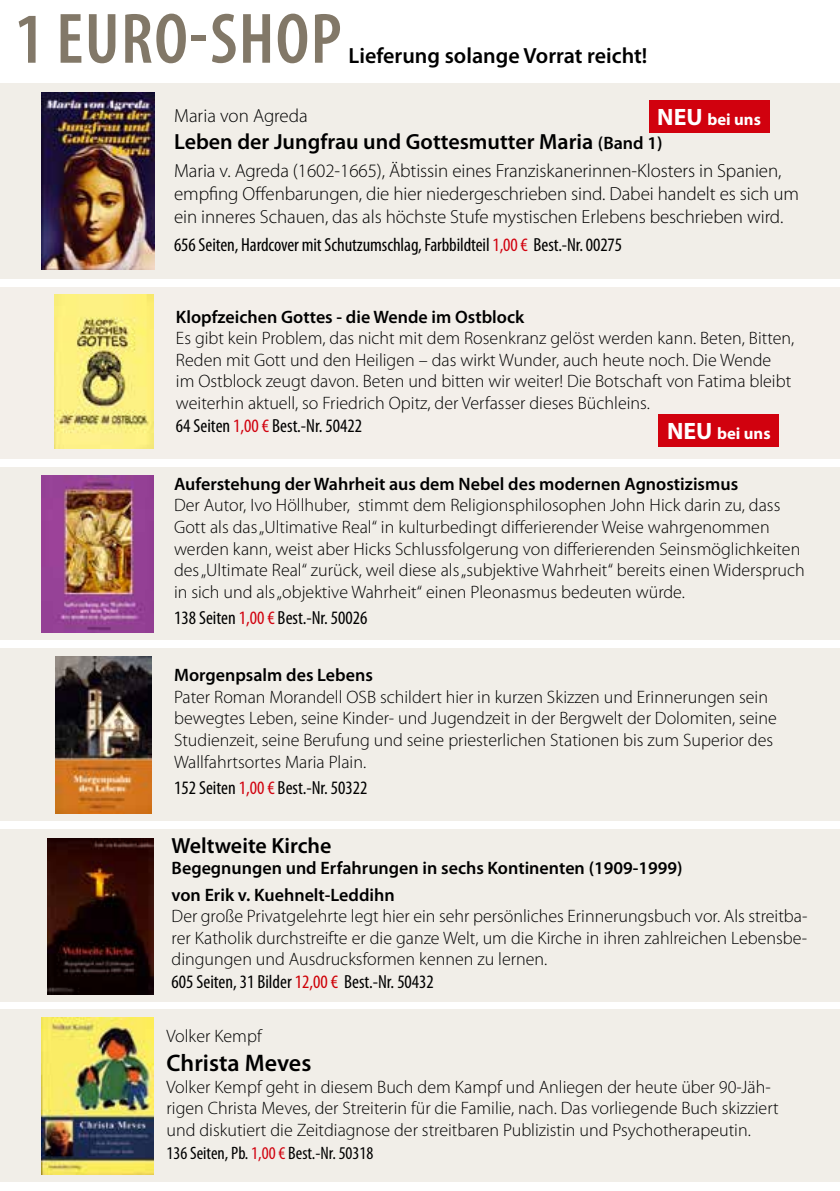
<style>
.page{position:relative;width:840px;height:1191px;background:#fff}
.page>*{position:absolute;margin:0;border:0;box-sizing:border-box;transform-origin:0 0}
.t1{font:600 condensed 72px "Myriad Pro";letter-spacing:.02em;color:#827868}
.t2{font:600 24px "Myriad Pro";color:#000}
.t3{font:600 22px "Myriad Pro";color:#000}
.t4{font:300 19px/22.8px "Myriad Pro";letter-spacing:-.005em;color:#000}
.t5{font:condensed 19px "Myriad Pro";color:#000}
.t6{font:300 18px/21.6px "Myriad Pro";color:#000}
.t7{font:600 18px/26.4px "Myriad Pro";color:#000}
.t8{font:700 16.6px "Myriad Pro";color:#fff}
.s1{font-size:23.8px}
.s2{font-size:18px}
.s3{color:#d1010e}
.s4{color:#ce0006}
.s5{font-weight:400;font-stretch:condensed}
.s6{font-weight:400;font-stretch:condensed;color:#d1010e}
</style>
<div class="page">
<div style="left:0;top:84px;width:839px;height:195px;background:#f1eee8"></div>
<div style="left:0;top:1010px;width:839px;height:172px;background:#f1eee8"></div>
<div style="left:0;top:829px;width:839px;height:172px;background:#f1eee8"></div>
<div style="left:0;top:649px;width:839px;height:172px;background:#f1eee8"></div>
<div style="left:0;top:467px;width:839px;height:172px;background:#f1eee8"></div>
<div style="left:0;top:287px;width:839px;height:171px;background:#f3efea"></div>
<img style="left:56px;top:656px;width:95px;height:157px">
<img style="left:42px;top:1017px;width:111px;height:157px">
<img style="left:42px;top:475px;width:111px;height:157px">
<img style="left:55px;top:295px;width:99px;height:153px">
<img style="left:47px;top:838px;width:107px;height:156px">
<div style="left:658px;top:414px;width:120px;height:32px;background:#d1010e"></div>
<img style="left:41px;top:93px;width:113px;height:176px">
<div style="left:648px;top:100px;width:120px;height:32px;background:#d1010e"></div>
<h1 class="t1" style="left:15px;top:-1px;width:328px">1 EURO-SHOP</h1>
<p class="t3" style="left:348px;top:43px;width:300px">Lieferung solange Vorrat reicht!</p>
<p class="t8" style="left:657px;top:110px;width:105px"><span class="s1">NEU</span> bei uns</p>
<p class="t4" style="left:174px;top:105px;width:135px">Maria von Agreda</p>
<p class="t3" style="left:174px;top:129px;width:489px">Leben der Jungfrau und Gottesmutter Maria <span class="s2">(Band 1)</span></p>
<p class="t4" style="left:174px;top:160px;width:626px">Maria v. Agreda (1602-1665), Äbtissin eines Franziskanerinnen-Klosters in Spanien, empfing Offenbarungen, die hier niedergeschrieben sind. Dabei handelt es sich um ein inneres Schauen, das als höchste Stufe mystischen Erlebens beschrieben wird.</p>
<p class="t5" style="left:174px;top:235px;width:449px">656 Seiten, Hardcover mit Schutzumschlag, Farbbildteil <span class="s3">1,00 €</span> Best.-Nr. 00275</p>
<p class="t7" style="left:176px;top:304px;width:349px">Klopfzeichen Gottes - die Wende im Ostblock</p>
<p class="t6" style="left:176px;top:328px;width:619px">Es gibt kein Problem, das nicht mit dem Rosenkranz gelöst werden kann. Beten, Bitten, Reden mit Gott und den Heiligen – das wirkt Wunder, auch heute noch. Die Wende im Ostblock zeugt davon. Beten und bitten wir weiter! Die Botschaft von Fatima bleibt weiterhin aktuell, so Friedrich Opitz, der Verfasser dieses Büchleins.</p>
<p class="t5" style="left:176px;top:415px;width:187px">64 Seiten <span class="s3">1,00 €</span> Best.-Nr. 50422</p>
<p class="t8" style="left:666px;top:424px;width:105px"><span class="s1">NEU</span> bei uns</p>
<p class="t7" style="left:174px;top:471px;width:565px">Auferstehung der Wahrheit aus dem Nebel des modernen Agnostizismus</p>
<p class="t6" style="left:174px;top:495px;width:632px">Der Autor, Ivo Höllhuber, stimmt dem Religionsphilosophen John Hick darin zu, dass Gott als das „Ultimative Real“ in kulturbedingt differierender Weise wahrgenommen werden kann, weist aber Hicks Schlussfolgerung von differierenden Seinsmöglichkeiten des „Ultimate Real“ zurück, weil diese als „subjektive Wahrheit“ bereits einen Widerspruch in sich und als „objektive Wahrheit“ einen Pleonasmus bedeuten würde.</p>
<p class="t5" style="left:174px;top:607px;width:195px">138 Seiten <span class="s3">1,00 €</span> Best.-Nr. 50026</p>
<p class="t7" style="left:174px;top:662px;width:200px">Morgenpsalm des Lebens</p>
<p class="t6" style="left:174px;top:686px;width:604px">Pater Roman Morandell OSB schildert hier in kurzen Skizzen und Erinnerungen sein bewegtes Leben, seine Kinder- und Jugendzeit in der Bergwelt der Dolomiten, seine Studienzeit, seine Berufung und seine priesterlichen Stationen bis zum Superior des Wallfahrtsortes Maria Plain.</p>
<p class="t5" style="left:174px;top:777px;width:195px">152 Seiten <span class="s3">1,00 €</span> Best.-Nr. 50322</p>
<p class="t3" style="left:171px;top:833px;width:161px">Weltweite Kirche</p>
<p class="t7" style="left:171px;top:855px;width:512px">Begegnungen und Erfahrungen in sechs Kontinenten (1909-1999) von Erik v. Kuehnelt-Leddihn</p>
<p class="t6" style="left:171px;top:905px;width:637px;text-align:justify">Der große Privatgelehrte legt hier ein sehr persönliches Erinnerungsbuch vor. Als streitba&shy;rer Katholik durchstreifte er die ganze Welt, um die Kirche in ihren zahlreichen Lebensbe&shy;dingungen und Ausdrucksformen kennen zu lernen.</p>
<p class="t5" style="left:171px;top:971px;width:264px">605 Seiten, 31 Bilder <span class="s4">12,00 €</span> Best.-Nr. 50432</p>
<p class="t6" style="left:166px;top:1025px;width:97px">Volker Kempf</p>
<h2 class="t2" style="left:166px;top:1049px;width:146px">Christa Meves</h2>
<p class="t6" style="left:166px;top:1076px;width:613px">Volker Kempf geht in diesem Buch dem Kampf und Anliegen der heute über 90-Jäh&shy;rigen Christa Meves, der Streiterin für die Familie, nach. Das vorliegende Buch skizziert und diskutiert die Zeitdiagnose der streitbaren Publizistin und Psychotherapeutin.<br><span class="s5">136 Seiten, Pb.</span> <span class="s6">1,00 €</span> <span class="s5">Best.-Nr. 50318</span></p>
</div>
